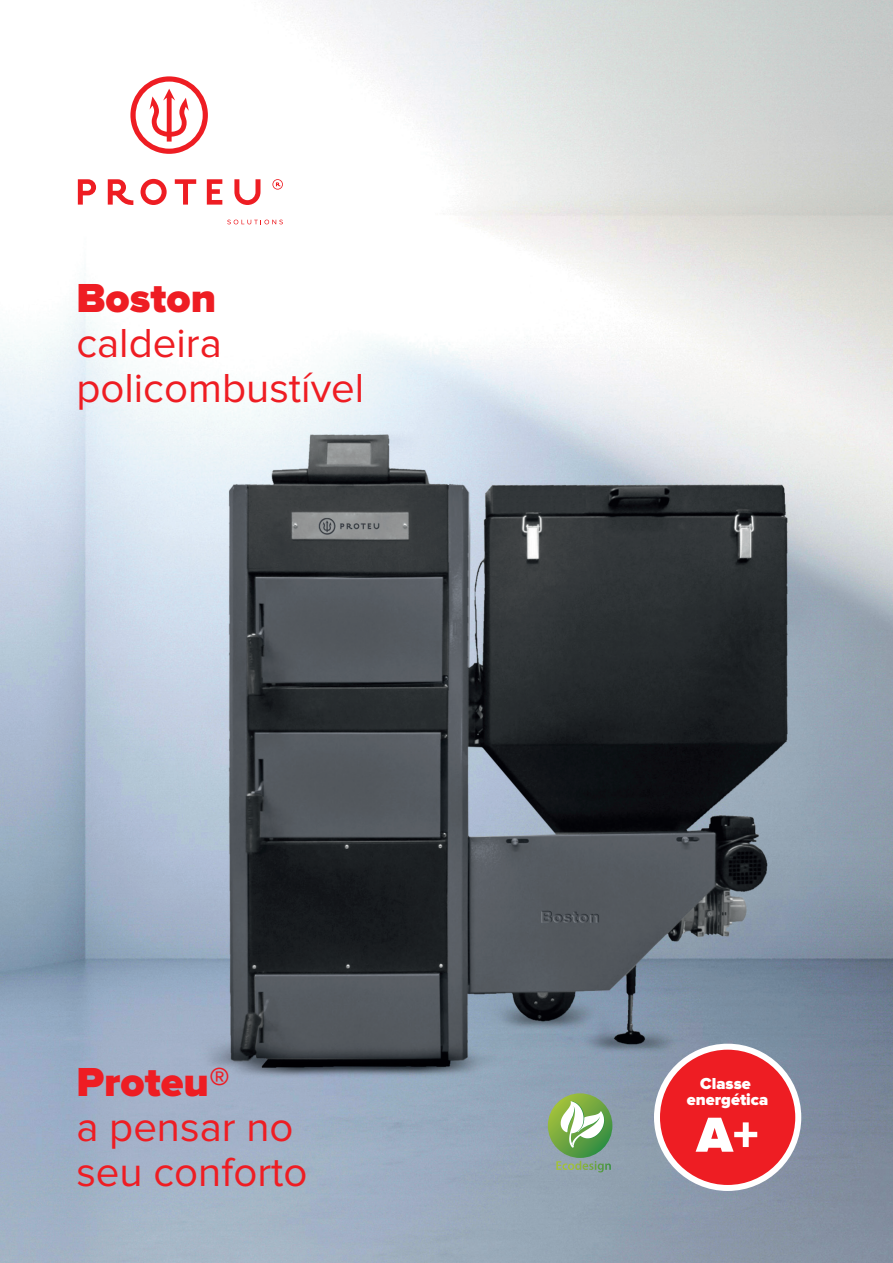
<style>
.page{position:relative;width:893px;height:1263px;background:#fff}
.page>*{position:absolute;margin:0;border:0;box-sizing:border-box;transform-origin:0 0}
.t1{font:900 51px "Proxima Nova";color:#fff}
.t2{font:42px/45px "Proxima Nova";color:#ee1d23}
.t3{font:900 42px "Proxima Nova";color:#ee1d23}
.t4{font:900 16.5px/16.5px "Proxima Nova";color:#fff;text-align:center}
</style>
<div class="page">
<img style="left:0;top:0;width:893px;height:1263px">
<svg style="left:78px;top:179px;width:18px;height:26px"></svg>
<svg style="left:108px;top:179px;width:25px;height:26px"></svg>
<svg style="left:141px;top:179px;width:26px;height:26px"></svg>
<svg style="left:175px;top:179px;width:21px;height:26px"></svg>
<svg style="left:207px;top:179px;width:15px;height:26px"></svg>
<svg style="left:234px;top:179px;width:26px;height:26px"></svg>
<svg style="left:130px;top:76px;width:78px;height:78px"></svg>
<svg style="left:272px;top:179px;width:11px;height:11px"></svg>
<svg style="left:227px;top:220px;width:56px;height:4px"></svg>
<svg style="left:548px;top:1093px;width:64px;height:65px"></svg>
<svg style="left:561px;top:1101px;width:44px;height:46px"></svg>
<svg style="left:556px;top:1161px;width:55px;height:11px"></svg>
<svg style="left:654px;top:1044px;width:147px;height:147px;background:#d9525a"></svg>
<p class="t3" style="left:76px;top:273px;width:141px">Boston</p>
<p class="t2" style="left:76px;top:321px;width:289px">caldeira policombustível</p>
<p class="t3" style="left:76px;top:1058px;width:155px">Proteu®</p>
<p class="t2" style="left:76px;top:1105px;width:233px">a pensar no seu conforto</p>
<p class="t4" style="left:687px;top:1075px;width:83px">Classe energética</p>
<p class="t1" style="left:696px;top:1105px;width:64px">A+</p>
</div>
